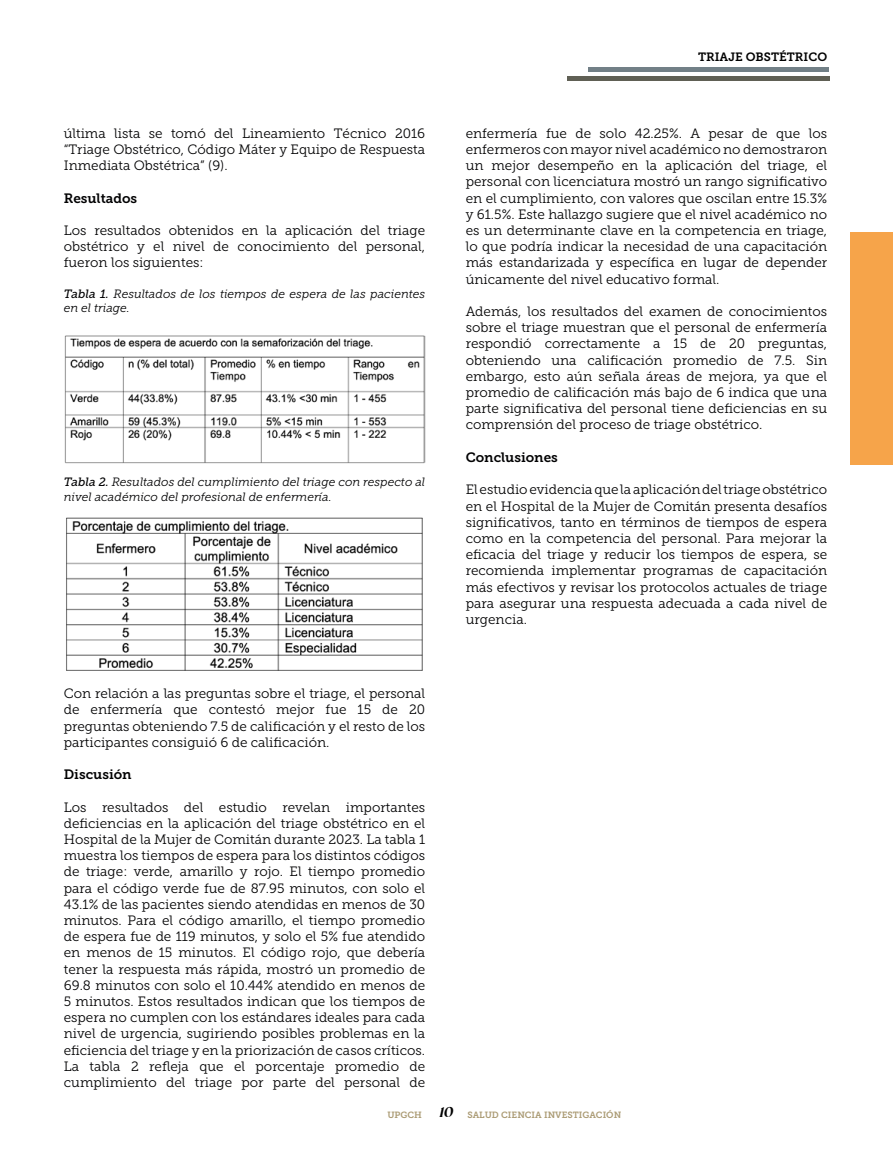
<style>
.page{position:relative;width:893px;height:1163px;background:#fff}
.page>*{position:absolute;margin:0;border:0;box-sizing:border-box;transform-origin:0 0}
.t1{font:13.5px/16.2px "Museo Slab 300";color:#020203;text-align:justify}
.t2{font:13.5px "Museo Slab 700";color:#020203}
.t3{font:italic 12px/14.4px "Museo Slab 300";color:#020203}
.t4{font:12px "Museo Slab 700";color:#000}
.t5{font:9px "Museo Slab 700";color:#ab9b74}
.s1{font-family:"Museo Slab 500"}
.s2{font-family:"Gazpacho";font-weight:700;font-style:italic;font-size:13.5px;color:#000}
</style>
<div class="page">
<div style="left:850px;top:232px;width:43px;height:233px;background:#f6a44a"></div>
<hr style="left:588px;top:67px;width:241px;height:4px;background:#728087">
<hr style="left:567px;top:77px;width:262px;height:4px;background:#606055">
<img style="left:64px;top:335px;width:361px;height:129px">
<img style="left:66px;top:517px;width:357px;height:154px">
<p class="t1" style="left:64px;top:125px;width:363px">última lista se tomó del Lineamiento Técnico 2016 “Triage Obstétrico, Código Máter y Equipo de Respuesta Inmediata Obstétrica” (9).</p>
<p class="t2" style="left:64px;top:190px;width:75px">Resultados</p>
<p class="t1" style="left:64px;top:222px;width:363px">Los resultados obtenidos en la aplicación del triage obstétrico y el nivel de conocimiento del personal, fueron los siguientes:</p>
<p class="t3" style="left:64px;top:287px;width:363px"><span class="s1">Tabla 1.</span> Resultados de los tiempos de espera de las pacientes en el triage.</p>
<p class="t3" style="left:64px;top:475px;width:363px"><span class="s1">Tabla 2.</span> Resultados del cumplimiento del triage con respecto al nivel académico del profesional de enfermería.</p>
<p class="t1" style="left:64px;top:685px;width:363px">Con relación a las preguntas sobre el triage, el personal de enfermería que contestó mejor fue 15 de 20 preguntas obteniendo 7.5 de calificación y el resto de los participantes consiguió 6 de calificación.</p>
<p class="t2" style="left:64px;top:766px;width:69px">Discusión</p>
<p class="t1" style="left:64px;top:799px;width:363px">Los resultados del estudio revelan importantes deficiencias en la aplicación del triage obstétrico en el Hospital de la Mujer de Comitán durante 2023. La tabla 1 muestra los tiempos de espera para los distintos códigos de triage: verde, amarillo y rojo. El tiempo promedio para el código verde fue de 87.95 minutos, con solo el 43.1% de las pacientes siendo atendidas en menos de 30 minutos. Para el código amarillo, el tiempo promedio de espera fue de 119 minutos, y solo el 5% fue atendido en menos de 15 minutos. El código rojo, que debería tener la respuesta más rápida, mostró un promedio de 69.8 minutos con solo el 10.44% atendido en menos de 5 minutos. Estos resultados indican que los tiempos de espera no cumplen con los estándares ideales para cada nivel de urgencia, sugiriendo posibles problemas en la eficiencia del triage y en la priorización de casos críticos.<br>La tabla 2 refleja que el porcentaje promedio de cumplimiento del triage por parte del personal de</p>
<p class="t4" style="left:698px;top:50px;width:131px">TRIAJE OBSTÉTRICO</p>
<p class="t1" style="left:466px;top:125px;width:363px">enfermería fue de solo 42.25%. A pesar de que los enfermeros con mayor nivel académico no demostraron un mejor desempeño en la aplicación del triage, el personal con licenciatura mostró un rango significativo en el cumplimiento, con valores que oscilan entre 15.3% y 61.5%. Este hallazgo sugiere que el nivel académico no es un determinante clave en la competencia en triage, lo que podría indicar la necesidad de una capacitación más estandarizada y específica en lugar de depender únicamente del nivel educativo formal.</p>
<p class="t1" style="left:466px;top:303px;width:363px">Además, los resultados del examen de conocimientos sobre el triage muestran que el personal de enfermería respondió correctamente a 15 de 20 preguntas, obteniendo una calificación promedio de 7.5. Sin embargo, esto aún señala áreas de mejora, ya que el promedio de calificación más bajo de 6 indica que una parte significativa del personal tiene deficiencias en su comprensión del proceso de triage obstétrico.</p>
<p class="t2" style="left:466px;top:449px;width:94px">Conclusiones</p>
<p class="t1" style="left:466px;top:481px;width:363px">El estudio evidencia que la aplicación del triage obstétrico en el Hospital de la Mujer de Comitán presenta desafíos significativos, tanto en términos de tiempos de espera como en la competencia del personal. Para mejorar la eficacia del triage y reducir los tiempos de espera, se recomienda implementar programas de capacitación más efectivos y revisar los protocolos actuales de triage para asegurar una respuesta adecuada a cada nivel de urgencia.</p>
<p class="t5" style="left:387px;top:1109px;width:36px">UPGCH</p>
<p class="t5" style="left:440px;top:1109px;width:183px"><span class="s2">10</span> SALUD CIENCIA INVESTIGACIÓN</p>
</div>
